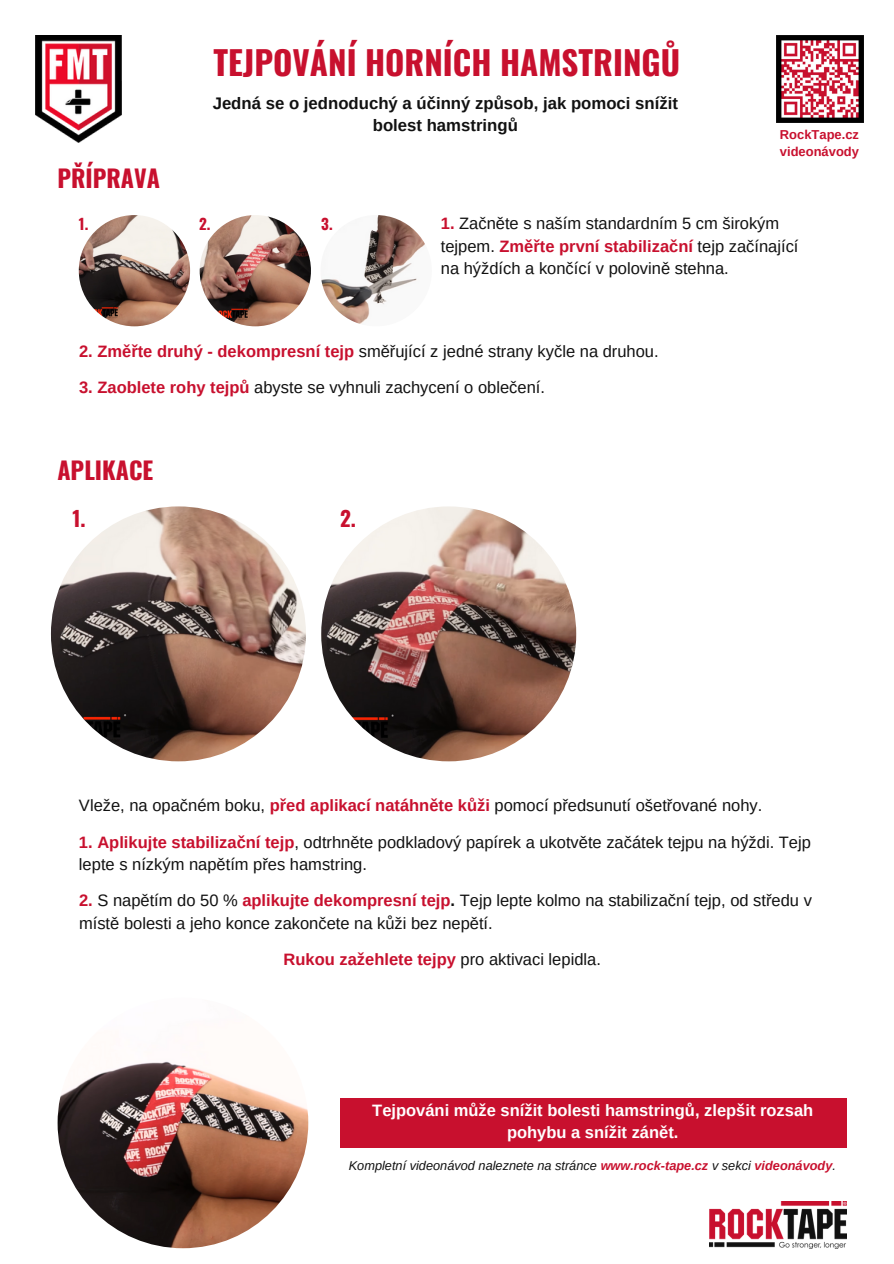
<style>
.page{position:relative;width:894px;height:1264px;background:#fff}
.page>*{position:absolute;margin:0;border:0;box-sizing:border-box;transform-origin:0 0}
.t1{font:700 33px "Oswald";color:#c8102e}
.t2{font:700 24px "Oswald";color:#c8102e}
.t3{font:700 21px "Oswald";color:#c8102e}
.t4{font:700 16.8px/22.5px "Arimo";color:#111;text-align:center}
.t5{font:16.5px/22.5px "Arimo";color:#111}
.t6{font:700 16.5px/22.5px "Arimo";color:#fff;text-align:center}
.t7{font:700 16.5px "Arimo";color:#c8102e}
.t8{font:700 15px "Oswald";color:#c8102e}
.t9{font:700 12.9px "Arimo";color:#c8102e}
.t10{font:italic 12.75px "Arimo";color:#111}
.s1{font-weight:700;color:#c8102e}
.s2{font-weight:700}
.s3{font-weight:400;color:#111}
</style>
<div class="page">
<img style="left:709px;top:1201px;width:137px;height:47px">
<img style="left:36px;top:36px;width:85px;height:107px">
<img style="left:776px;top:36px;width:87px;height:87px">
<img style="left:51px;top:506px;width:255px;height:255px;border-radius:50%">
<img style="left:199px;top:215px;width:112px;height:111px;border-radius:50%">
<img style="left:320px;top:215px;width:111px;height:111px;border-radius:50%">
<img style="left:79px;top:215px;width:111px;height:111px;border-radius:50%">
<img style="left:321px;top:506px;width:255px;height:255px;border-radius:50%">
<img style="left:58px;top:997px;width:250px;height:251px;border-radius:50%">
<div style="left:340px;top:1098px;width:506px;height:49px;background:#c8102e"></div>
<p class="t2" style="left:57px;top:160px;width:104px">PŘÍPRAVA</p>
<h6 class="t1" style="left:213px;top:36px;width:468px">TEJPOVÁNÍ HORNÍCH HAMSTRINGŮ</h6>
<h6 class="t4" style="left:213px;top:92px;width:466px">Jedná se o jednoduchý a účinný způsob, jak pomoci snížit bolest hamstringů</h6>
<h4 class="t9" style="left:779px;top:127px;width:81px">RockTape.cz</h4>
<p class="t9" style="left:779px;top:145px;width:80px">videonávody</p>
<h3 class="t8" style="left:79px;top:212px;width:11px">1.</h3>
<h5 class="t8" style="left:199px;top:212px;width:13px">2.</h5>
<h5 class="t8" style="left:321px;top:212px;width:13px">3.</h5>
<h6 class="t5" style="left:440px;top:212px;width:359px"><span class="s1">1.</span> Začněte s naším standardním 5 cm širokým tejpem. <span class="s1">Změřte první stabilizační</span> tejp začínající na hýždích a končící v polovině stehna.</h6>
<h5 class="t5" style="left:79px;top:340px;width:581px"><span class="s1">2. Změřte druhý - dekompresní tejp</span> směřující z jedné strany kyčle na druhou.</h5>
<h5 class="t5" style="left:79px;top:376px;width:467px"><span class="s1">3. Zaoblete rohy tejpů</span> abyste se vyhnuli zachycení o oblečení.</h5>
<p class="t2" style="left:57px;top:451px;width:97px">APLIKACE</p>
<h5 class="t3" style="left:72px;top:502px;width:15px">1.</h5>
<h5 class="t3" style="left:340px;top:502px;width:17px">2.</h5>
<h5 class="t5" style="left:79px;top:794px;width:684px">Vleže, na opačném boku, <span class="s1">před aplikací natáhněte kůži</span> pomocí předsunutí ošetřované nohy.</h5>
<h2 class="t5" style="left:79px;top:830px;width:733px"><span class="s1">1. Aplikujte stabilizační tejp</span>, odtrhněte podkladový papírek a ukotvěte začátek tejpu na hýždi. Tejp lepte s nízkým napětím přes hamstring.</h2>
<h3 class="t5" style="left:79px;top:889px;width:734px"><span class="s1">2.</span> S napětím do 50 % <span class="s1">aplikujte dekompresní tejp</span><span class="s2">.</span> Tejp lepte kolmo na stabilizační tejp, od středu v místě bolesti a jeho konce zakončete na kůži bez nepětí.</h3>
<h4 class="t7" style="left:283px;top:949px;width:319px">Rukou zažehlete tejpy <span class="s3">pro aktivaci lepidla.</span></h4>
<p class="t6" style="left:372px;top:1098px;width:442px">Tejpováni může snížit bolesti hamstringů, zlepšit rozsah pohybu a snížit zánět.</p>
<p class="t10" style="left:349px;top:1158px;width:488px">Kompletní videonávod naleznete na stránce <span class="s1">www.rock-tape.cz</span> v sekci <span class="s1">videonávody</span>.</p>
</div>
